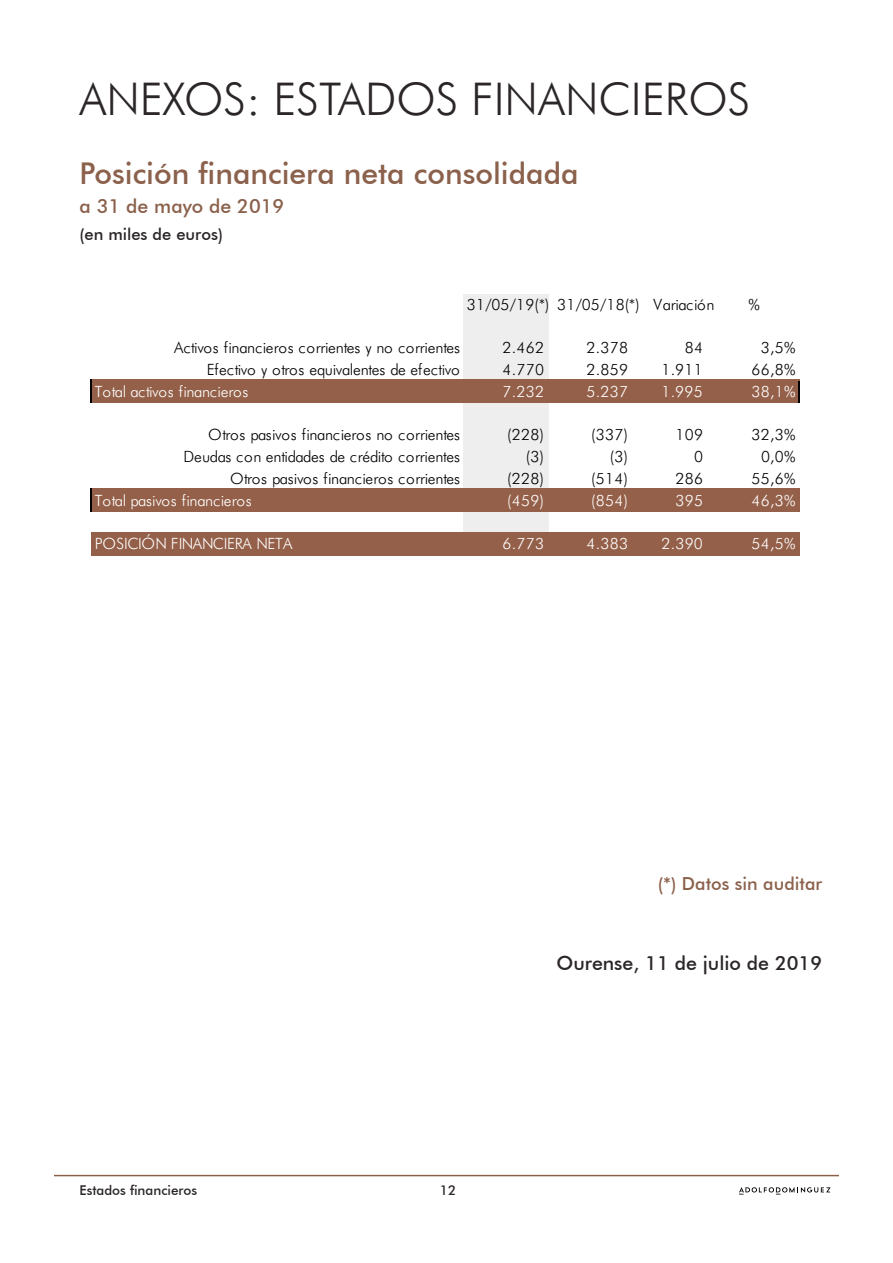
<style>
.page{position:relative;width:893px;height:1263px;background:#fff}
.page>*{position:absolute;margin:0;border:0;box-sizing:border-box;transform-origin:0 0}
.t1{font:300 45px "Futura BT";color:#2b2627}
.t2{font:500 30px "Futura BT";color:#8b614c}
.t3{font:500 19.5px "Futura BT";color:#2b2627}
.t4{font:500 19.5px "Futura BT";color:#8b614c}
.t5{font:500 18px "Futura BT";color:#8b614c}
.t6{font:500 16.5px "Futura BT";color:#2b2627}
.t7{font:300 15.6px "Futura BT";color:#000001}
.t8{font:300 15.6px "Futura BT";color:#fff}
.t9{font:300 15.6px "Futura BT";letter-spacing:-.02em;color:#fff}
.t10{font:300 15.6px "Futura BT";letter-spacing:-.02em;color:#000001}
.t11{font:300 15.6px "Futura BT";letter-spacing:-.025em;color:#000001}
.t12{font:500 13.5px "Futura BT";color:#2b2627}
</style>
<div class="page">
<hr style="left:54px;top:1175px;width:785px;height:1px;background:#8b614c">
<svg style="left:739px;top:1187px;width:91px;height:8px"></svg>
<div style="left:464px;top:294px;width:85px;height:87px;background:#edeeed"></div>
<div style="left:92px;top:380px;width:708px;height:23px;background:#946049"></div>
<div style="left:464px;top:403px;width:85px;height:23px;background:#edeeed"></div>
<div style="left:464px;top:423px;width:85px;height:24px;background:#edeeed"></div>
<div style="left:464px;top:445px;width:85px;height:23px;background:#edeeed"></div>
<div style="left:464px;top:467px;width:85px;height:23px;background:#edeeed"></div>
<div style="left:92px;top:489px;width:708px;height:23px;background:#946049"></div>
<div style="left:464px;top:512px;width:85px;height:23px;background:#edeeed"></div>
<div style="left:92px;top:532px;width:708px;height:24px;background:#946049"></div>
<hr style="left:90px;top:380px;width:2px;height:23px;background:#000001">
<hr style="left:798px;top:381px;width:2px;height:22px;background:#000001">
<hr style="left:90px;top:489px;width:2px;height:23px;background:#000001">
<h1 class="t1" style="left:80px;top:72px;width:672px">ANEXOS: ESTADOS FINANCIEROS</h1>
<h2 class="t2" style="left:80px;top:155px;width:501px">Posición financiera neta consolidada</h2>
<p class="t4" style="left:80px;top:194px;width:206px">a 31 de mayo de 2019</p>
<p class="t6" style="left:80px;top:224px;width:145px">(en miles de euros)</p>
<p class="t7" style="left:467px;top:295px;width:249px">31/05/19(*) 31/05/18(*) Variación</p>
<p class="t7" style="left:748px;top:295px;width:13px">%</p>
<p class="t7" style="left:174px;top:338px;width:288px">Activos financieros corrientes y no corrientes</p>
<p class="t7" style="left:502px;top:338px;width:43px">2.462</p>
<p class="t7" style="left:587px;top:338px;width:43px">2.378</p>
<p class="t7" style="left:685px;top:338px;width:20px">84</p>
<p class="t7" style="left:761px;top:338px;width:36px">3,5%</p>
<p class="t11" style="left:207px;top:360px;width:254px">Efectivo y otros equivalentes de efectivo</p>
<p class="t7" style="left:503px;top:360px;width:43px">4.770</p>
<p class="t7" style="left:587px;top:360px;width:43px">2.859</p>
<p class="t7" style="left:661px;top:360px;width:43px">1.911</p>
<p class="t7" style="left:752px;top:360px;width:46px">66,8%</p>
<p class="t9" style="left:95px;top:382px;width:155px">Total activos financieros</p>
<p class="t8" style="left:503px;top:382px;width:43px">7.232</p>
<p class="t8" style="left:587px;top:382px;width:43px">5.237</p>
<p class="t8" style="left:661px;top:382px;width:43px">1.995</p>
<p class="t8" style="left:752px;top:382px;width:46px">38,1%</p>
<p class="t7" style="left:208px;top:425px;width:253px">Otros pasivos financieros no corrientes</p>
<p class="t7" style="left:507px;top:425px;width:38px">(228)</p>
<p class="t7" style="left:591px;top:425px;width:38px">(337)</p>
<p class="t7" style="left:675px;top:425px;width:29px">109</p>
<p class="t7" style="left:752px;top:425px;width:46px">32,3%</p>
<p class="t10" style="left:183px;top:447px;width:278px">Deudas con entidades de crédito corrientes</p>
<p class="t7" style="left:526px;top:447px;width:20px">(3)</p>
<p class="t7" style="left:610px;top:447px;width:20px">(3)</p>
<p class="t7" style="left:694px;top:447px;width:10px">0</p>
<p class="t7" style="left:761px;top:447px;width:36px">0,0%</p>
<p class="t7" style="left:230px;top:469px;width:232px">Otros pasivos financieros corrientes</p>
<p class="t7" style="left:507px;top:469px;width:38px">(228)</p>
<p class="t7" style="left:591px;top:469px;width:38px">(514)</p>
<p class="t7" style="left:675px;top:469px;width:29px">286</p>
<p class="t7" style="left:752px;top:469px;width:46px">55,6%</p>
<p class="t9" style="left:95px;top:491px;width:158px">Total pasivos financieros</p>
<p class="t8" style="left:507px;top:491px;width:38px">(459)</p>
<p class="t8" style="left:591px;top:491px;width:38px">(854)</p>
<p class="t8" style="left:675px;top:491px;width:29px">395</p>
<p class="t8" style="left:752px;top:491px;width:46px">46,3%</p>
<p class="t8" style="left:95px;top:534px;width:199px">POSICIÓN FINANCIERA NETA</p>
<p class="t8" style="left:503px;top:534px;width:43px">6.773</p>
<p class="t8" style="left:587px;top:534px;width:43px">4.383</p>
<p class="t8" style="left:661px;top:534px;width:43px">2.390</p>
<p class="t8" style="left:752px;top:534px;width:46px">54,5%</p>
<p class="t5" style="left:658px;top:872px;width:166px">(*) Datos sin auditar</p>
<p class="t12" style="left:80px;top:1182px;width:119px">Estados financieros</p>
<p class="t12" style="left:440px;top:1182px;width:18px">12</p>
<p class="t3" style="left:556px;top:951px;width:267px">Ourense, 11 de julio de 2019</p>
</div>
